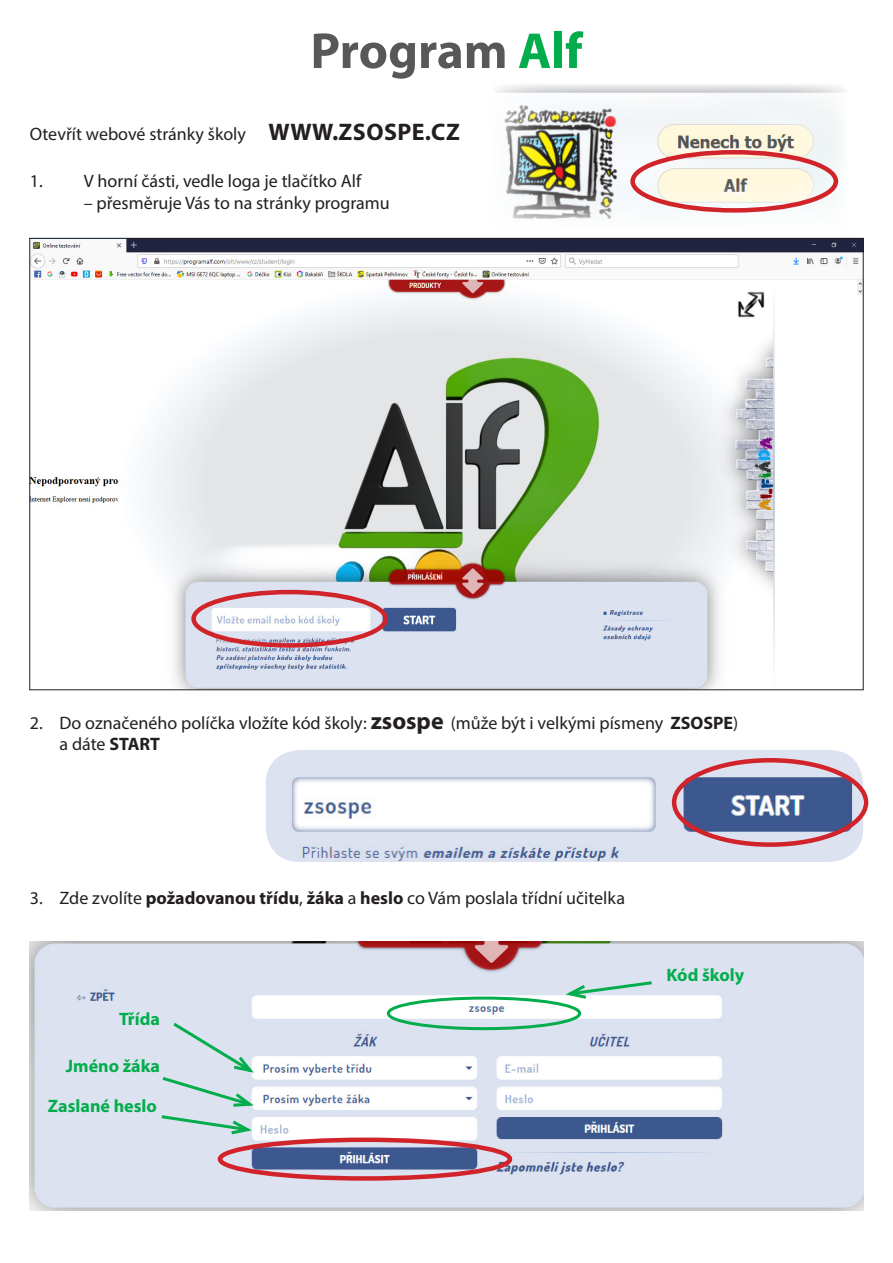
<style>
.page{position:relative;width:893px;height:1263px;background:#fff}
.page>*{position:absolute;margin:0;border:0;box-sizing:border-box;transform-origin:0 0}
.t1{font:700 51px "Myriad Pro";letter-spacing:-.005em;color:#57585a}
.t2{font:18px/21.6px "Myriad Pro";color:#231f20}
.t3{font:700 18px "Myriad Pro";color:#03ad4c}
.s1{color:#03ad4c}
.s2{font-weight:700;font-size:24px}
.s3{font-weight:700}
</style>
<div class="page">
<img style="left:30px;top:942px;width:833px;height:269px">
<img style="left:266px;top:750px;width:597px;height:112px">
<img style="left:497px;top:84px;width:346px;height:135px">
<div style="left:630px;top:150px;width:208px;height:63px;border:4px solid #d1232a;border-radius:50%"></div>
<img style="left:32px;top:240px;width:829px;height:448px">
<div style="left:191px;top:590px;width:197px;height:58px;border:4px solid #d1232a;border-radius:50%"></div>
<div style="left:672px;top:758px;width:196px;height:89px;border:4px solid #d1232a;border-radius:50%"></div>
<div style="left:218px;top:1137px;width:294px;height:44px;border:4px solid #d1232a;border-radius:50%"></div>
<div style="left:387px;top:996px;width:194px;height:34px;border:3px solid #03ad4c;border-radius:50%"></div>
<svg style="left:561px;top:979px;width:94px;height:22px"></svg>
<svg style="left:158px;top:1020px;width:100px;height:116px;background:#c9dee1"></svg>
<p class="t1" style="left:310px;top:18px;width:274px">Program <span class="s1">Alf</span></p>
<p class="t2" style="left:30px;top:123px;width:432px">Otevřít webové stránky školy <span class="s2">WWW.ZSOSPE.CZ</span></p>
<p class="t2" style="left:30px;top:170px;width:333px">1. V horní části, vedle loga je tlačítko Alf</p>
<p class="t2" style="left:84px;top:192px;width:308px">– přesměruje Vás to na stránky programu</p>
<p class="t2" style="left:60px;top:712px;width:680px;text-indent:-30px">2. Do označeného políčka vložíte kód školy: <span class="s2">zsospe</span> (může být i velkými písmeny <span class="s3">ZSOSPE</span>) a dáte <span class="s3">START</span></p>
<p class="t2" style="left:30px;top:887px;width:597px">3. Zde zvolíte <span class="s3">požadovanou třídu</span>, <span class="s3">žáka</span> a <span class="s3">heslo</span> co Vám poslala třídní učitelka</p>
<p class="t3" style="left:119px;top:1007px;width:42px">Třída</p>
<p class="t3" style="left:66px;top:1054px;width:96px">Jméno žáka</p>
<p class="t3" style="left:48px;top:1094px;width:111px">Zaslané heslo</p>
<p class="t3" style="left:666px;top:963px;width:79px">Kód školy</p>
</div>
